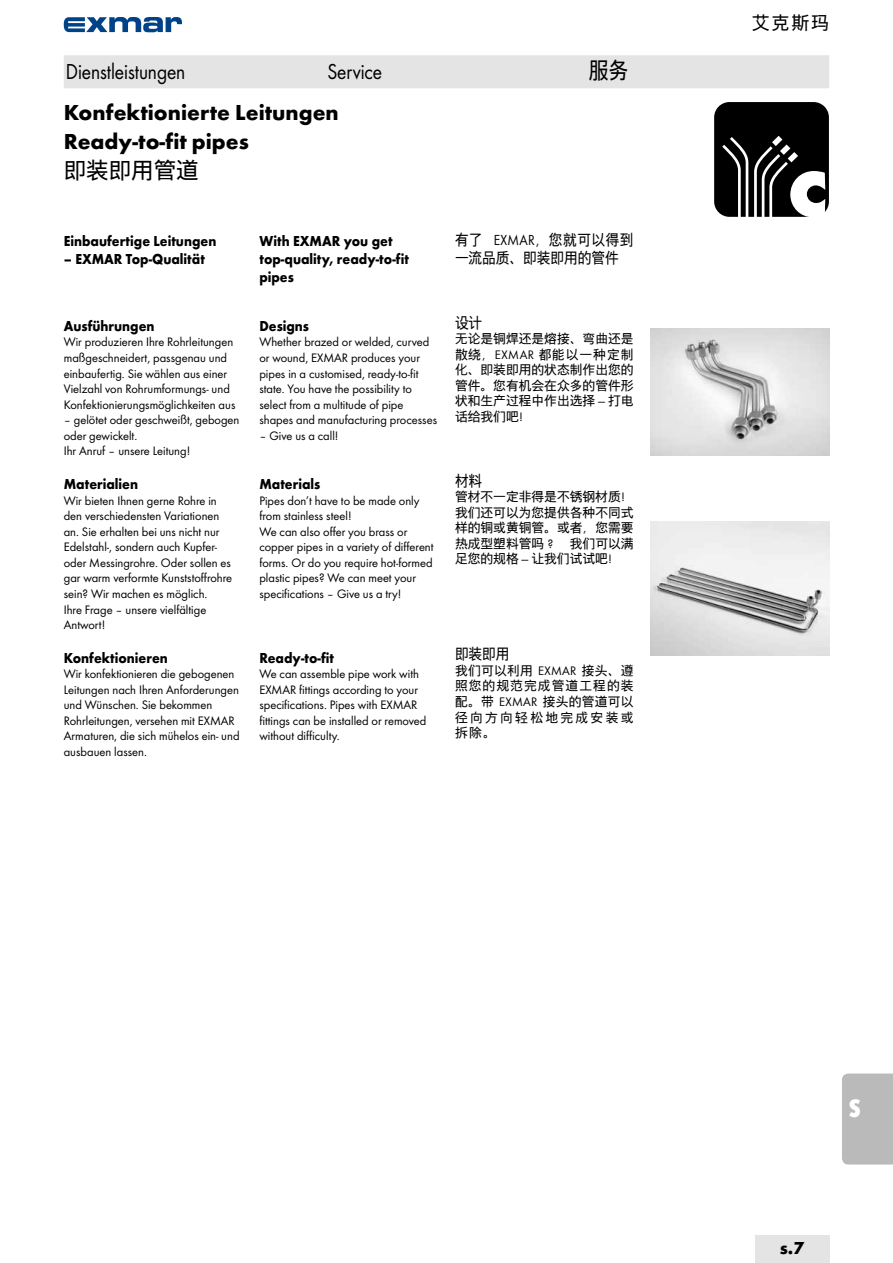
<style>
.page{position:relative;width:893px;height:1263px;background:#fff}
.page>*{position:absolute;margin:0;border:0;box-sizing:border-box;transform-origin:0 0}
.t1{font:700 39px "Futura Con";color:#fff}
.t2{font:700 22.5px/28.8px "Futura";color:#000}
.t3{font:22.5px "Futura Boo";letter-spacing:-.005em;color:#000;scale:.88 1}
.t4{font:22.5px "Futura Book CHS";color:#000}
.t5{font:22.5px "Futura Book CHS";color:#000;scale:.88 1}
.t6{font:18px "Futura Book CHS";color:#000}
.t7{font:700 18px "Futura";color:#000}
.t8{font:700 15px/18px "Futura";color:#000;scale:.91 1}
.t9{font:15px/18px "Futura Book CHS";letter-spacing:.02em;color:#000;scale:.91 1}
.t10{font:15px "Futura Book CHS";color:#000;scale:.91 1}
.t11{font:12.75px/15.6px "Futura Boo";color:#000}
.t12{font:12.75px/15.6px "Futura Book CHS";color:#000;text-align:justify}
</style>
<div class="page">
<div style="left:64px;top:55px;width:765px;height:33px;background:#e4e4e4"></div>
<svg style="left:64px;top:17px;width:118px;height:15px"></svg>
<div style="left:714px;top:102px;width:115px;height:115px;background:#000;border-radius:15px"></div>
<svg style="left:719px;top:135px;width:106px;height:82px"></svg>
<img style="left:651px;top:522px;width:178px;height:134px">
<img style="left:651px;top:328px;width:178px;height:127px">
<div style="left:755px;top:1235px;width:74px;height:28px;background:#e4e4e4"></div>
<div style="left:842px;top:1073px;width:51px;height:91px;background:#bababa"></div>
<h2 class="t3" style="left:66px;top:58px;width:137px">Dienstleistungen</h2>
<h2 class="t3" style="left:327px;top:58px;width:64px">Service</h2>
<h2 class="t5" style="left:589px;top:55px;width:46px">服务</h2>
<h2 class="t2" style="left:64px;top:98px;width:276px">Konfektionierte Leitungen<br>Ready-to-fit pipes</h2>
<h2 class="t4" style="left:64px;top:155px;width:136px">即装即用管道</h2>
<p class="t8" style="left:64px;top:231px;width:169px">Einbaufertige Leitungen</p>
<p class="t8" style="left:64px;top:249px;width:157px">– EXMAR Top-Qualität</p>
<p class="t8" style="left:64px;top:317px;width:101px">Ausführungen</p>
<p class="t11" style="left:64px;top:334px;width:173px">Wir produzieren Ihre Rohrleitungen maßgeschneidert, passgenau und einbaufertig. Sie wählen aus einer Vielzahl von Rohrumformungs- und Konfektionierungsmöglichkeiten aus</p>
<p class="t11" style="left:64px;top:412px;width:177px">– gelötet oder geschweißt, gebogen oder gewickelt.<br>Ihr Anruf – unsere Leitung!</p>
<p class="t8" style="left:64px;top:475px;width:83px">Materialien</p>
<p class="t11" style="left:64px;top:492px;width:170px">Wir bieten Ihnen gerne Rohre in den verschiedensten Variationen an. Sie erhalten bei uns nicht nur<br>Edelstahl‑, sondern auch Kupfer&shy;oder Messingrohre. Oder sollen es gar warm verformte Kunststoffrohre sein? Wir machen es möglich.<br>Ihre Frage – unsere vielfältige<br>Antwort!</p>
<p class="t8" style="left:64px;top:648px;width:116px">Konfektionieren</p>
<p class="t11" style="left:64px;top:666px;width:177px">Wir konfektionieren die gebogenen<br>Leitungen nach Ihren Anforderungen und Wünschen. Sie bekommen<br>Rohrleitungen, versehen mit EXMAR<br>Armaturen, die sich mühelos ein- und ausbauen lassen.</p>
<p class="t8" style="left:259px;top:231px;width:166px">With EXMAR you get top-quality, ready-to-fit pipes</p>
<p class="t8" style="left:259px;top:317px;width:56px">Designs</p>
<p class="t11" style="left:259px;top:334px;width:179px">Whether brazed or welded, curved or wound, EXMAR produces your pipes in a customised, ready-to-fit state. You have the possibility to select from a multitude of pipe shapes and manufacturing processes</p>
<p class="t11" style="left:259px;top:428px;width:81px">– Give us a call!</p>
<p class="t8" style="left:259px;top:475px;width:68px">Materials</p>
<p class="t11" style="left:259px;top:492px;width:176px">Pipes don’t have to be made only from stainless steel!<br>We can also offer you brass or copper pipes in a variety of different forms. Or do you require hot-formed plastic pipes? We can meet your specifications – Give us a try!</p>
<p class="t8" style="left:259px;top:648px;width:84px">Ready-to-fit</p>
<p class="t11" style="left:259px;top:666px;width:169px">We can assemble pipe work with<br>EXMAR fittings according to your specifications. Pipes with EXMAR fittings can be installed or removed without difficulty.</p>
<p class="t9" style="left:455px;top:230px;width:198px">有了 EXMAR，您就可以得到一流品质、即装即用的管件</p>
<p class="t10" style="left:455px;top:312px;width:32px">设计</p>
<p class="t12" style="left:455px;top:330px;width:180px">无论是铜焊还是熔接、弯曲还是散绕，EXMAR 都能以一种定制化、即装即用的状态制作出您的管件。您有机会在众多的管件形状和生产过程中作出选择 — 打电话给我们吧！</p>
<p class="t10" style="left:455px;top:470px;width:32px">材料</p>
<p class="t12" style="left:455px;top:488px;width:180px">管材不一定非得是不锈钢材质！我们还可以为您提供各种不同式样的铜或黄铜管。或者，您需要热成型塑料管吗？ 我们可以满足您的规格 — 让我们试试吧！</p>
<p class="t10" style="left:455px;top:644px;width:61px">即装即用</p>
<p class="t12" style="left:455px;top:662px;width:180px">我们可以利用 EXMAR 接头、遵照您的规范完成管道工程的装配。带 EXMAR 接头的管道可以径向方向轻松地完成安装或拆除。</p>
<h3 class="t6" style="left:752px;top:10px;width:79px">艾克斯玛</h3>
<h1 class="t1" style="left:848px;top:1081px;width:14px">s</h1>
<h3 class="t7" style="left:780px;top:1237px;width:26px">s.7</h3>
</div>
